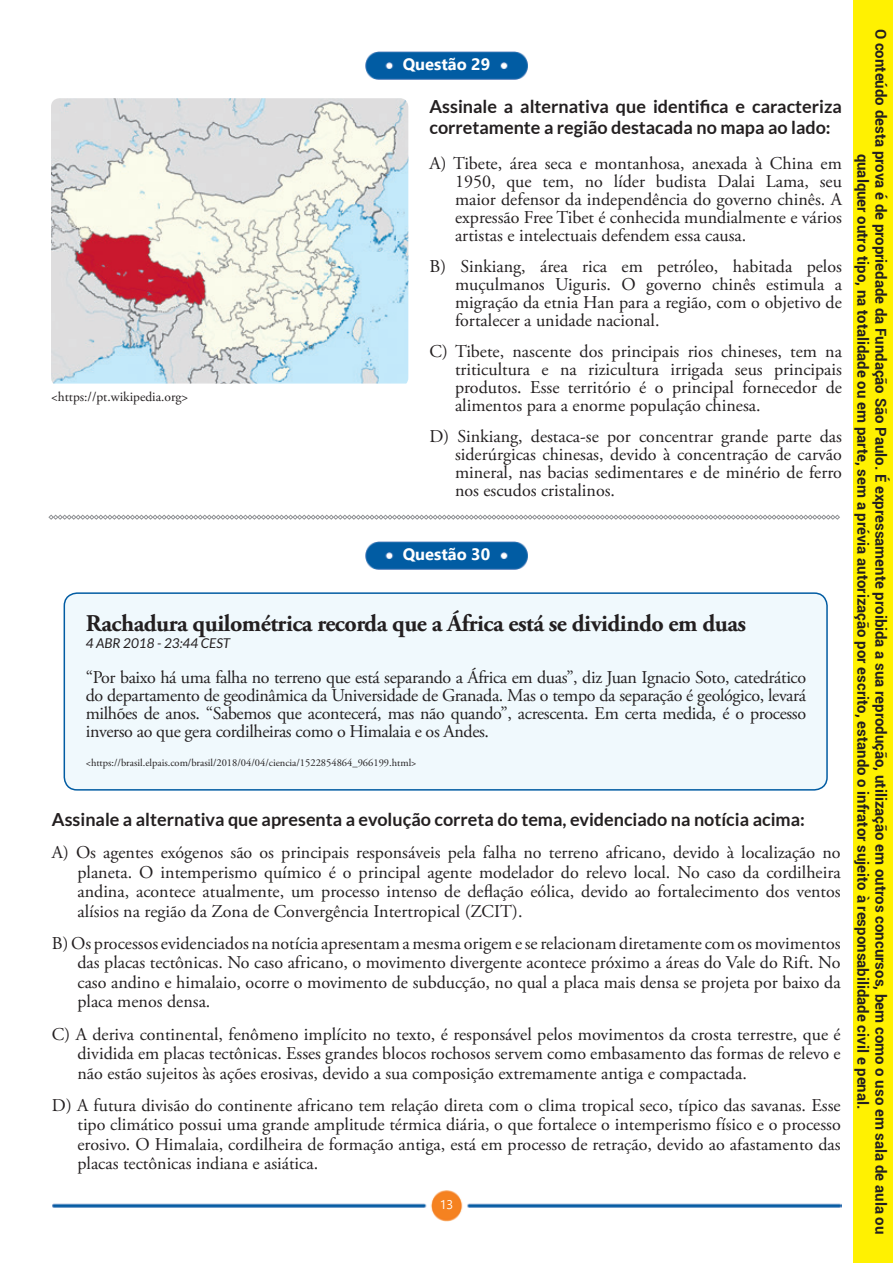
<style>
.page{position:relative;width:893px;height:1263px;background:#fff}
.page>*{position:absolute;margin:0;border:0;box-sizing:border-box;transform-origin:0 0}
.Texto_box{font:700 24px "Adobe Garamond Pro";letter-spacing:-.02em;color:#231f20}
.Alternativas{font:18px/18px "Adobe Garamond Pro";color:#231f20;text-align:justify}
.Texto_box-2{font:18px/18px "Adobe Garamond Pro";letter-spacing:-.02em;color:#231f20;text-align:justify}
.t1{font:700 18px/21.6px "Lato";color:#231f20}
.t2{font:700 16.5px "Segoe UI";color:#fff}
.t3{font:700 15px/18px "Roboto";color:#231f20;text-align:center}
.Legenda{font:13.5px "Adobe Garamond Pro";color:#231f20}
.Texto_box-3{font:italic 13.5px "Lato";color:#231f20}
.t4{font:12.6px "Segoe UI";color:#fff}
.Legenda-2{font:10.5px "Adobe Garamond Pro";color:#231f20}
</style>
<div class="page">
<img style="left:52px;top:1190px;width:790px;height:32px">
<img style="left:365px;top:542px;width:163px;height:28px">
<img style="left:365px;top:51px;width:163px;height:28px">
<div style="left:64px;top:593px;width:763px;height:197px;background:#f0f9fd;border-radius:13px"></div>
<div style="left:64px;top:592px;width:764px;height:199px;border:2px solid #015ca3;border-radius:13px"></div>
<svg style="left:48px;top:515px;width:792px;height:5px"></svg>
<img style="left:51px;top:98px;width:357px;height:286px">
<div style="left:853px;top:0;width:40px;height:1263px;background:#fff101"></div>
<p class="Legenda" style="left:51px;top:389px;width:139px">&lt;https://pt.wikipedia.org&gt;</p>
<p class="t2" style="left:403px;top:51px;width:89px">Questão 29</p>
<p class="t1" style="left:429px;top:95px;width:414px">Assinale a alternativa que identifica e caracteriza corretamente a região destacada no mapa ao lado:</p>
<p class="Alternativas" style="left:455px;top:155px;width:388px;text-indent:-26px">A) Tibete, área seca e montanhosa, anexada à China em 1950, que tem, no líder budista Dalai Lama, seu maior defensor da independência do governo chinês. A expressão Free Tibet é conhecida mundialmente e vários artistas e intelectuais defendem essa causa.</p>
<p class="Alternativas" style="left:455px;top:258px;width:388px;text-indent:-26px">B) Sinkiang, área rica em petróleo, habitada pelos muçulmanos Uiguris. O governo chinês estimula a migração da etnia Han para a região, com o objetivo de fortalecer a unidade nacional.</p>
<p class="Alternativas" style="left:455px;top:343px;width:388px;text-indent:-26px">C) Tibete, nascente dos principais rios chineses, tem na triticultura e na rizicultura irrigada seus principais produtos. Esse território é o principal fornecedor de alimentos para a enorme população chinesa.</p>
<p class="Alternativas" style="left:455px;top:428px;width:388px;text-indent:-26px">D) Sinkiang, destaca-se por concentrar grande parte das siderúrgicas chinesas, devido à concentração de carvão mineral, nas bacias sedimentares e de minério de ferro nos escudos cristalinos.</p>
<p class="t2" style="left:403px;top:541px;width:89px">Questão 30</p>
<p class="Texto_box" style="left:86px;top:610px;width:662px">Rachadura quilométrica recorda que a África está se dividindo em duas</p>
<p class="Texto_box-3" style="left:86px;top:635px;width:146px">4 ABR 2018 - 23:44 CEST</p>
<p class="Texto_box-2" style="left:86px;top:669px;width:722px">“Por baixo há uma falha no terreno que está separando a África em duas”, diz Juan Ignacio Soto, catedrático do departamento de geodinâmica da Universidade de Granada. Mas o tempo da separação é geológico, levará milhões de anos. “Sabemos que acontecerá, mas não quando”, acrescenta. Em certa medida, é o processo inverso ao que gera cordilheiras como o Himalaia e os Andes.</p>
<p class="Legenda-2" style="left:86px;top:757px;width:332px">&lt;https://brasil.elpais.com/brasil/2018/04/04/ciencia/1522854864_966199.html&gt;</p>
<p class="t1" style="left:52px;top:808px;width:754px">Assinale a alternativa que apresenta a evolução correta do tema, evidenciado na notícia acima:</p>
<p class="Alternativas" style="left:77px;top:843px;width:765px;line-height:19.5px;text-indent:-26px">A) Os agentes exógenos são os principais responsáveis pela falha no terreno africano, devido à localização no planeta. O intemperismo químico é o principal agente modelador do relevo local. No caso da cordilheira andina, acontece atualmente, um processo intenso de deflação eólica, devido ao fortalecimento dos ventos alísios na região da Zona de Convergência Intertropical (ZCIT).</p>
<p class="Alternativas" style="left:77px;top:934px;width:765px;line-height:19.5px;text-indent:-26px">B) Os processos evidenciados na notícia apresentam a mesma origem e se relacionam diretamente com os movimentos das placas tectônicas. No caso africano, o movimento divergente acontece próximo a áreas do Vale do Rift. No caso andino e himalaio, ocorre o movimento de subducção, no qual a placa mais densa se projeta por baixo da placa menos densa.</p>
<p class="Alternativas" style="left:77px;top:1025px;width:765px;line-height:19.5px;text-indent:-26px">C) A deriva continental, fenômeno implícito no texto, é responsável pelos movimentos da crosta terrestre, que é dividida em placas tectônicas. Esses grandes blocos rochosos servem como embasamento das formas de relevo e não estão sujeitos às ações erosivas, devido a sua composição extremamente antiga e compactada.</p>
<p class="Alternativas" style="left:77px;top:1096px;width:765px;line-height:19.5px;text-indent:-26px">D) A futura divisão do continente africano tem relação direta com o clima tropical seco, típico das savanas. Esse tipo climático possui uma grande amplitude térmica diária, o que fortalece o intemperismo físico e o processo erosivo. O Himalaia, cordilheira de formação antiga, está em processo de retração, devido ao afastamento das placas tectônicas indiana e asiática.</p>
<p class="t4" style="left:440px;top:1195px;width:15px">13</p>
<p class="t3" style="left:890px;top:29px;width:1207px;rotate:90deg">O conteúdo desta prova é de propriedade da Fundação São Paulo. É expressamente proibida a sua reprodução, utilização em outros concursos, bem como o uso em sala de aula ou qualquer outro tipo, na totalidade ou em parte, sem a prévia autorização por escrito, estando o infrator sujeito à responsabilidade civil e penal.</p>
</div>
